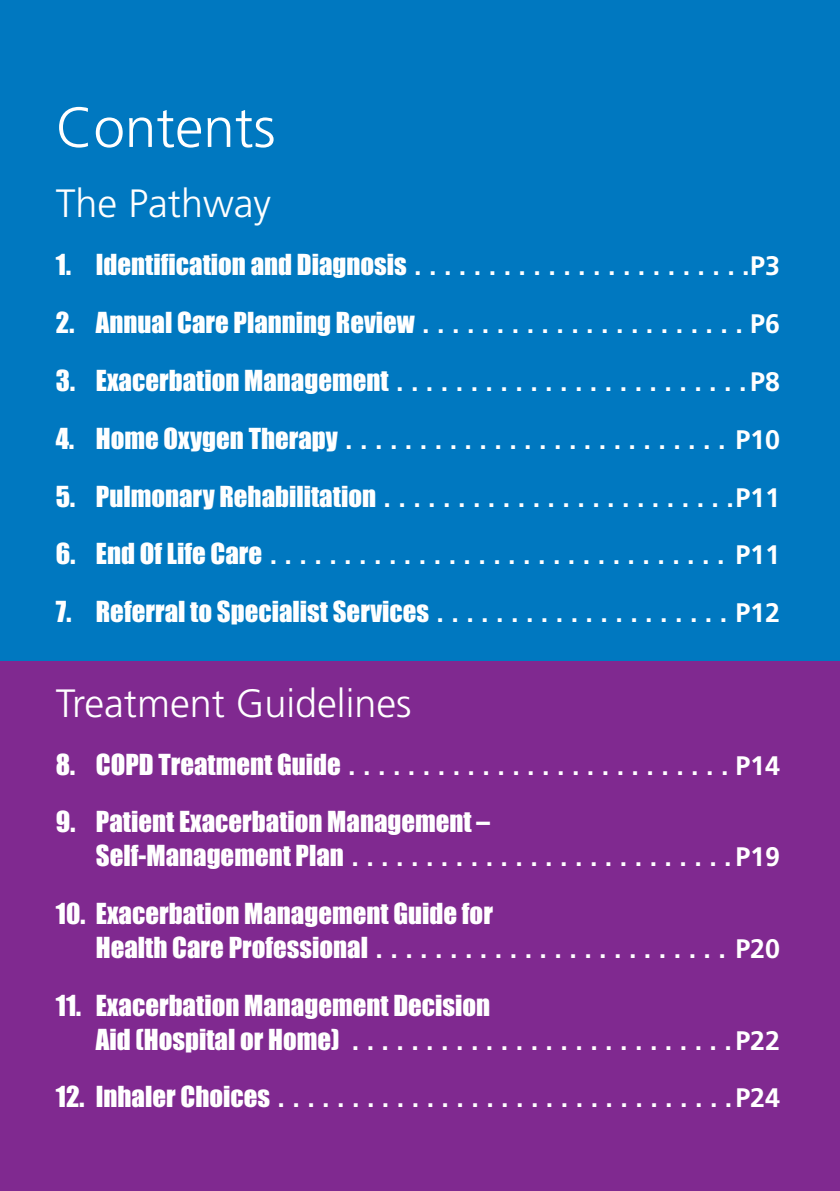
<style>
.page{position:relative;width:840px;height:1191px;background:#fff}
.page>*{position:absolute;margin:0;border:0;box-sizing:border-box;transform-origin:0 0}
.t1{font:300 56.4px "Frutiger";color:#fff}
.t2{font:300 39.4px "Frutiger";color:#fff}
.t3{font:700 26.8px "Frutiger LT";color:#fff}
.t4{font:26.8px "Impact";color:#fff}
.s1{font-family:"Frutiger LT";font-weight:700}
.s2{font-family:"Impact";font-weight:400}
</style>
<div class="page">
<div style="left:0;top:0;width:839px;height:1191px;background:#0078c0"></div>
<div style="left:0;top:661px;width:839px;height:530px;background:#802990"></div>
<h1 class="t1" style="left:56px;top:105px;width:221px">Contents</h1>
<h2 class="t2" style="left:56px;top:188px;width:216px">The Pathway</h2>
<p class="t4" style="left:56px;top:250px;width:725px">1. Identification and Diagnosis <span class="s1">. . . . . . . . . . . . . . . . . . . . . . .P3</span></p>
<p class="t4" style="left:56px;top:308px;width:725px">2. Annual Care Planning Review <span class="s1">. . . . . . . . . . . . . . . . . . . . . . P6</span></p>
<p class="t3" style="left:56px;top:371px;width:725px"><span class="s2">3. Exacerbation Management</span> . . . . . . . . . . . . . . . . . . . . . . . . P8</p>
<p class="t3" style="left:56px;top:428px;width:725px"><span class="s2">4. Home Oxygen Therapy</span> . . . . . . . . . . . . . . . . . . . . . . . . . . P10</p>
<p class="t3" style="left:56px;top:486px;width:725px"><span class="s2">5. Pulmonary Rehabilitation</span> . . . . . . . . . . . . . . . . . . . . . . . .P11</p>
<p class="t3" style="left:56px;top:544px;width:725px"><span class="s2">6. End Of Life Care</span> . . . . . . . . . . . . . . . . . . . . . . . . . . . . . . . P11</p>
<p class="t4" style="left:56px;top:597px;width:725px">7. Referral to Specialist Services <span class="s1">. . . . . . . . . . . . . . . . . . . . P12</span></p>
<h2 class="t2" style="left:56px;top:687px;width:357px">Treatment Guidelines</h2>
<p class="t3" style="left:56px;top:754px;width:725px"><span class="s2">8. COPD Treatment Guide</span> . . . . . . . . . . . . . . . . . . . . . . . . . . P14</p>
<p class="t4" style="left:56px;top:807px;width:435px">9. Patient Exacerbation Management –</p>
<p class="t3" style="left:96px;top:846px;width:685px"><span class="s2">Self-Management Plan</span> . . . . . . . . . . . . . . . . . . . . . . . . . .P19</p>
<p class="t4" style="left:56px;top:899px;width:438px">10. Exacerbation Management Guide for</p>
<p class="t3" style="left:96px;top:937px;width:685px"><span class="s2">Health Care Professional</span> . . . . . . . . . . . . . . . . . . . . . . . . P20</p>
<p class="t4" style="left:56px;top:990px;width:435px">11. Exacerbation Management Decision</p>
<p class="t3" style="left:96px;top:1029px;width:685px"><span class="s2">Aid (Hospital or Home)</span> . . . . . . . . . . . . . . . . . . . . . . . . . .P22</p>
<p class="t3" style="left:56px;top:1087px;width:725px"><span class="s2">12. Inhaler Choices</span> . . . . . . . . . . . . . . . . . . . . . . . . . . . . . . .P24</p>
</div>
